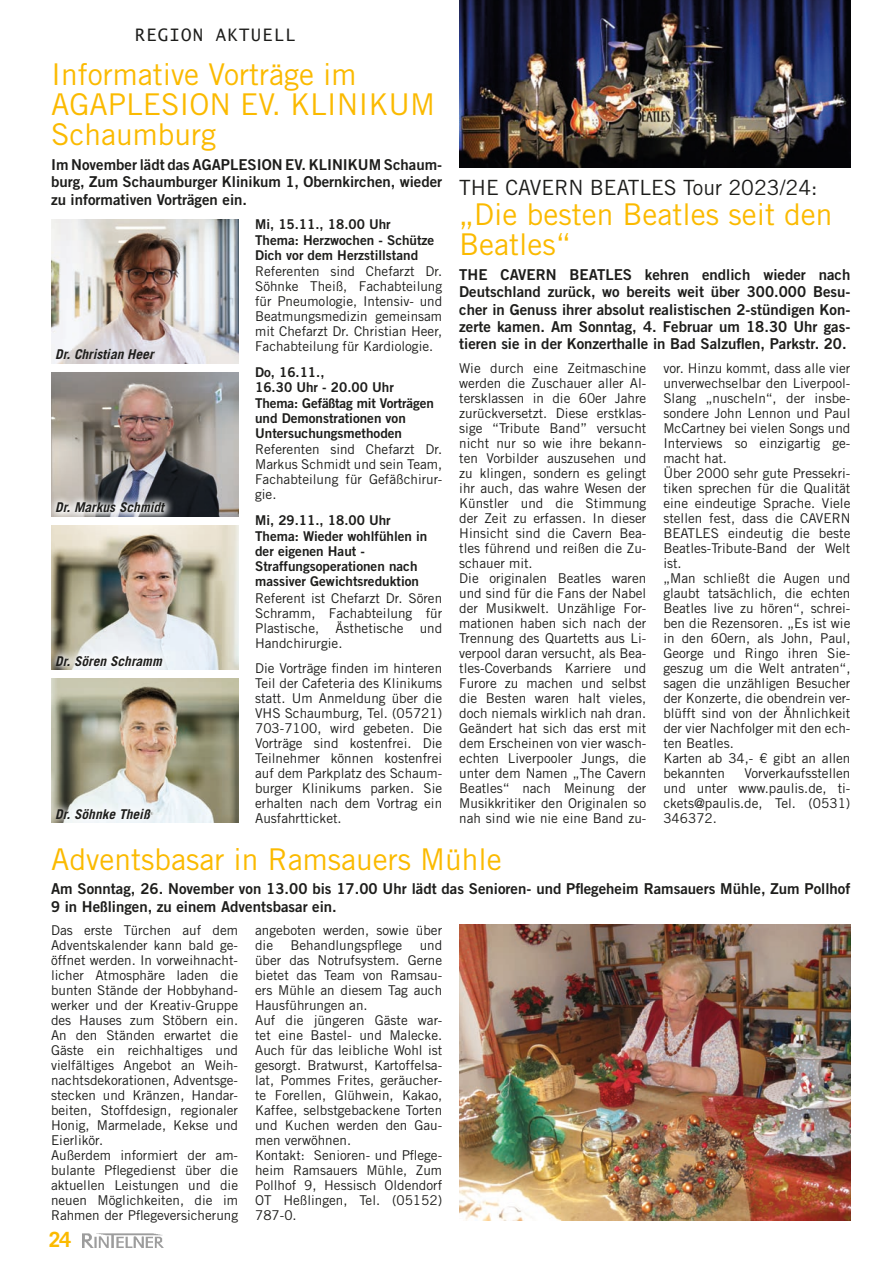
<style>
.page{position:relative;width:893px;height:1263px;background:#fff}
.page>*{position:absolute;margin:0;border:0;box-sizing:border-box;transform-origin:0 0}
.t1{font:30px/30px "Trade Gothic LT Std";color:#fbba00}
.t2{font:21px "Trade Gothic LT Std";color:#1d1d1b}
.t3{font:700 21px "Trade Gothic LT Std";color:#fbba00}
.t4{font:17.25px "Lucida Sans Typewriter";letter-spacing:.07em;color:#1d1d1b}
.t5{font:15px/17.2px "Trade Gothic LT Std Bd 2";color:#1d1d1b;text-align:justify}
.t6{font:13.5px/15px "Trade Gothic LT Std";color:#1d1d1b}
.t7{font:13.5px/15px "Trade Gothic LT Std Bd 2";color:#1d1d1b}
.t8{font:italic 700 13.5px "Trade Gothic LT Std";color:#1d1d1b}
</style>
<div class="page">
<img style="left:83px;top:1233px;width:80px;height:14px">
<img style="left:51px;top:219px;width:187px;height:145px">
<img style="left:51px;top:372px;width:187px;height:145px">
<img style="left:51px;top:525px;width:187px;height:145px">
<img style="left:51px;top:678px;width:187px;height:145px">
<img style="left:459px;top:0;width:391px;height:168px">
<img style="left:459px;top:924px;width:391px;height:296px">
<div style="left:47px;top:799px;width:113px;height:29px;background:#fff;opacity:.75"></div>
<svg style="left:51px;top:493px;width:124px;height:24px;background:#ababae"></svg>
<svg style="left:51px;top:646px;width:120px;height:24px;fill:#eff3f7"></svg>
<p class="t4" style="left:135px;top:25px;width:163px">REGION AKTUELL</p>
<h1 class="t1" style="left:51px;top:59px;width:386px">Informative Vorträge im<br>AGAPLESION EV. KLINIKUM<br>Schaumburg</h1>
<p class="t5" style="left:51px;top:156px;width:393px">Im November lädt das AGAPLESION EV. KLINIKUM Schaum&shy;burg, Zum Schaumburger Klinikum 1, Obernkirchen, wieder zu informativen Vorträgen ein.</p>
<p class="t8" style="left:55px;top:346px;width:100px">Dr. Christian Heer</p>
<p class="t8" style="left:55px;top:499px;width:110px">Dr. Markus Schmidt</p>
<p class="t8" style="left:55px;top:652px;width:108px">Dr. Sören Schramm</p>
<p class="t8" style="left:55px;top:805px;width:96px">Dr. Söhnke Theiß</p>
<p class="t7" style="left:255px;top:215px;width:181px;line-height:16.4px">Mi, 15.11., 18.00 Uhr<br>Thema: Herzwochen - Schütze</p>
<p class="t7" style="left:255px;top:248px;width:165px">Dich vor dem Herzstillstand</p>
<p class="t6" style="left:255px;top:264px;width:189px;text-align:justify">Referenten sind Chefarzt Dr.<br>Söhnke Theiß, Fachabteilung für Pneumologie, Intensiv- und Beatmungsmedizin gemeinsam mit Chefarzt Dr. Christian Heer, Fachabteilung für Kardiologie.</p>
<p class="t7" style="left:255px;top:364px;width:140px">Do, 16.11.,<br>16.30 Uhr - 20.00 Uhr</p>
<p class="t7" style="left:255px;top:396px;width:180px">Thema: Gefäßtag mit Vorträgen und Demonstrationen von<br>Untersuchungsmethoden</p>
<p class="t6" style="left:255px;top:442px;width:189px;text-align:justify">Referenten sind Chefarzt Dr.<br>Markus Schmidt und sein Team, Fachabteilung für Gefäßchirur&shy;gie.</p>
<p class="t7" style="left:255px;top:511px;width:174px;line-height:16.4px">Mi, 29.11., 18.00 Uhr<br>Thema: Wieder wohlfühlen in</p>
<p class="t7" style="left:255px;top:544px;width:165px">der eigenen Haut -<br>Straffungsoperationen nach massiver Gewichtsreduktion</p>
<p class="t6" style="left:255px;top:590px;width:189px;text-align:justify">Referent ist Chefarzt Dr. Sören Schramm, Fachabteilung für Plastische, Ästhetische und Handchirurgie.</p>
<p class="t6" style="left:255px;top:660px;width:189px;text-align:justify">Die Vorträge finden im hinteren Teil der Cafeteria des Klinikums statt. Um Anmeldung über die VHS Schaumburg, Tel. (05721)<br>703-7100, wird gebeten. Die Vorträge sind kostenfrei. Die Teilnehmer können kostenfrei auf dem Parkplatz des Schaum&shy;burger Klinikums parken. Sie erhalten nach dem Vortrag ein Ausfahrtticket.</p>
<h2 class="t2" style="left:459px;top:175px;width:360px">THE CAVERN BEATLES Tour 2023/24:</h2>
<h1 class="t1" style="left:459px;top:199px;width:375px">„Die besten Beatles seit den<br>Beatles“</h1>
<p class="t5" style="left:459px;top:266px;width:393px">THE CAVERN BEATLES kehren endlich wieder nach Deutschland zurück, wo bereits weit über 300.000 Besu&shy;cher in Genuss ihrer absolut realistischen 2-stündigen Kon&shy;zerte kamen. Am Sonntag, 4. Februar um 18.30 Uhr gas&shy;tieren sie in der Konzerthalle in Bad Salzuflen, Parkstr. 20.</p>
<p class="t6" style="left:459px;top:360px;width:189px">Wie durch eine Zeitmaschine werden die Zuschauer aller Al&shy;tersklassen in die 60er Jahre zurückversetzt. Diese erstklas&shy;sige “Tribute Band” versucht nicht nur so wie ihre bekann&shy;ten Vorbilder auszusehen und zu klingen, sondern es gelingt ihr auch, das wahre Wesen der<br>Künstler und die Stimmung der Zeit zu erfassen. In dieser<br>Hinsicht sind die Cavern Bea&shy;tles führend und reißen die Zu&shy;schauer mit.<br>Die originalen Beatles waren und sind für die Fans der Nabel der Musikwelt. Unzählige For&shy;mationen haben sich nach der<br>Trennung des Quartetts aus Li&shy;verpool daran versucht, als Bea&shy;tles-Coverbands Karriere und<br>Furore zu machen und selbst die Besten waren halt vieles, doch niemals wirklich nah dran.<br>Geändert hat sich das erst mit dem Erscheinen von vier wasch&shy;echten Liverpooler Jungs, die unter dem Namen „The Cavern<br>Beatles“ nach Meinung der<br>Musikkritiker den Originalen so nah sind wie nie eine Band zu-</p>
<p class="t6" style="left:663px;top:360px;width:189px">vor. Hinzu kommt, dass alle vier unverwechselbar den Liverpool-<br>Slang „nuscheln“, der insbe&shy;sondere John Lennon und Paul<br>McCartney bei vielen Songs und<br>Interviews so einzigartig ge&shy;macht hat.<br>Über 2000 sehr gute Pressekri&shy;tiken sprechen für die Qualität eine eindeutige Sprache. Viele stellen fest, dass die CAVERN<br>BEATLES eindeutig die beste<br>Beatles-Tribute-Band der Welt ist.<br>„Man schließt die Augen und glaubt tatsächlich, die echten<br>Beatles live zu hören“, schrei&shy;ben die Rezensoren. „Es ist wie in den 60ern, als John, Paul,<br>George und Ringo ihren Sie&shy;geszug um die Welt antraten“, sagen die unzähligen Besucher der Konzerte, die obendrein ver&shy;blüfft sind von der Ähnlichkeit der vier Nachfolger mit den ech&shy;ten Beatles.<br>Karten ab 34,- € gibt an allen bekannten</p>
<p class="t6" style="left:663px;top:765px;width:189px;text-align:justify;text-indent:81px">Vorverkaufsstellen und unter www.paulis.de, ti&shy;ckets@paulis.de, Tel. (0531)<br>346372.</p>
<h1 class="t1" style="left:51px;top:843px;width:452px">Adventsbasar in Ramsauers Mühle</h1>
<p class="t5" style="left:51px;top:880px;width:801px">Am Sonntag, 26. November von 13.00 bis 17.00 Uhr lädt das Senioren- und Pflegeheim Ramsauers Mühle, Zum Pollhof<br>9 in Heßlingen, zu einem Adventsbasar ein.</p>
<p class="t6" style="left:51px;top:923px;width:189px">Das erste Türchen auf dem<br>Adventskalender kann bald ge&shy;öffnet werden. In vorweihnacht&shy;licher Atmosphäre laden die bunten Stände der Hobbyhand&shy;werker und der Kreativ-Gruppe des Hauses zum Stöbern ein.<br>An den Ständen erwartet die<br>Gäste ein reichhaltiges und vielfältiges Angebot an Weih&shy;nachtsdekorationen, Adventsge&shy;stecken und Kränzen, Handar&shy;beiten, Stoffdesign, regionaler<br>Honig, Marmelade, Kekse und<br>Eierlikör.<br>Außerdem informiert der am&shy;bulante Pflegedienst über die aktuellen Leistungen und die neuen Möglichkeiten, die im<br>Rahmen der Pflegeversicherung</p>
<p class="t6" style="left:255px;top:923px;width:189px">angeboten werden, sowie über die</p>
<p class="t6" style="left:291px;top:938px;width:113px">Behandlungspflege</p>
<p class="t6" style="left:255px;top:938px;width:189px;text-indent:165px">und über das Notrufsystem. Gerne bietet das Team von Ramsau&shy;ers Mühle an diesem Tag auch<br>Hausführungen an.<br>Auf die jüngeren Gäste war&shy;tet eine Bastel- und Malecke.<br>Auch für das leibliche Wohl ist gesorgt. Bratwurst, Kartoffelsa&shy;lat, Pommes Frites, geräucher&shy;te Forellen, Glühwein, Kakao,<br>Kaffee, selbstgebackene Torten und Kuchen werden den Gau&shy;men verwöhnen.<br>Kontakt: Senioren- und Pflege&shy;heim Ramsauers Mühle, Zum<br>Pollhof 9, Hessisch Oldendorf<br>OT Heßlingen, Tel. (05152)<br>787-0.</p>
<h2 class="t3" style="left:49px;top:1226px;width:24px">24</h2>
</div>
